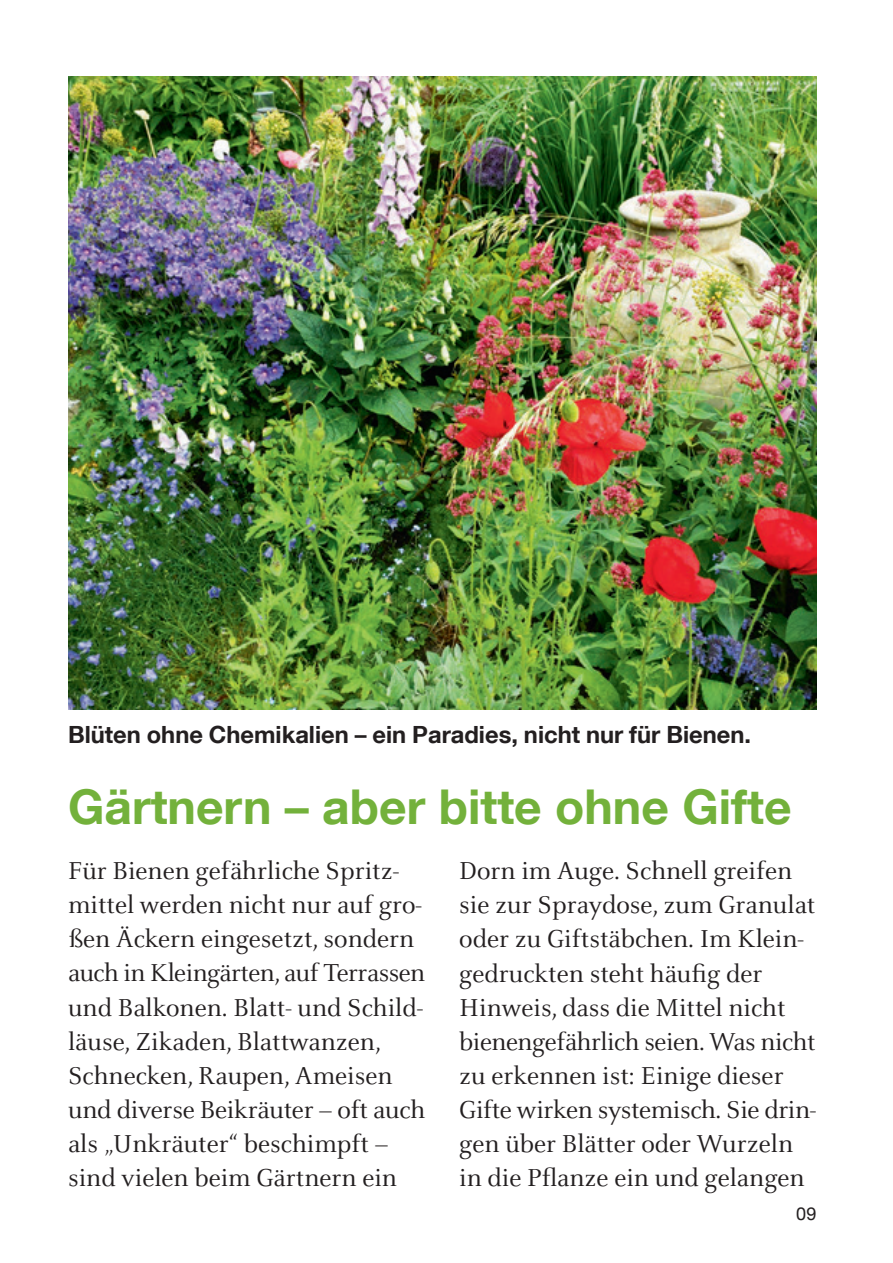
<style>
.page{position:relative;width:893px;height:1263px;background:#fff}
.page>*{position:absolute;margin:0;border:0;box-sizing:border-box;transform-origin:0 0}
.t1{font:700 48px "Helvetica Neue LT Com";color:#73b13b}
.t2{font:27px/33.9px "Celeste";color:#231f20}
.t3{font:700 23.7px "Helvetica Neue LT Com";color:#231f20}
.t4{font:18px "Helvetica Neue LT Com";color:#231f20}
</style>
<div class="page">
<img style="left:68px;top:77px;width:748px;height:632px">
<p class="t3" style="left:68px;top:720px;width:685px">Blüten ohne Chemikalien – ein Paradies, nicht nur für Bienen.</p>
<h1 class="t1" style="left:68px;top:777px;width:725px">Gärtnern – aber bitte ohne Gifte</h1>
<p class="t2" style="left:68px;top:855px;width:359px">Für Bienen gefährliche Spritz&shy;mittel werden nicht nur auf gro&shy;ßen Äckern eingesetzt, sondern auch in Kleingärten, auf Terrassen und Balkonen. Blatt- und Schild&shy;läuse, Zikaden, Blattwanzen,<br>Schnecken, Raupen, Ameisen und diverse Beikräuter – oft auch als „Unkräuter“ beschimpft – sind vielen beim Gärtnern ein</p>
<p class="t2" style="left:459px;top:855px;width:358px">Dorn im Auge. Schnell greifen sie zur Spraydose, zum Granulat oder zu Giftstäbchen. Im Klein&shy;gedruckten steht häufig der<br>Hin weis, dass die Mittel nicht bienengefährlich seien. Was nicht zu erkennen ist: Einige dieser<br>Gifte wirken systemisch. Sie drin - gen über Blätter oder Wurzeln in die Pflanze ein und gelangen</p>
<p class="t4" style="left:796px;top:1202px;width:22px">09</p>
</div>
